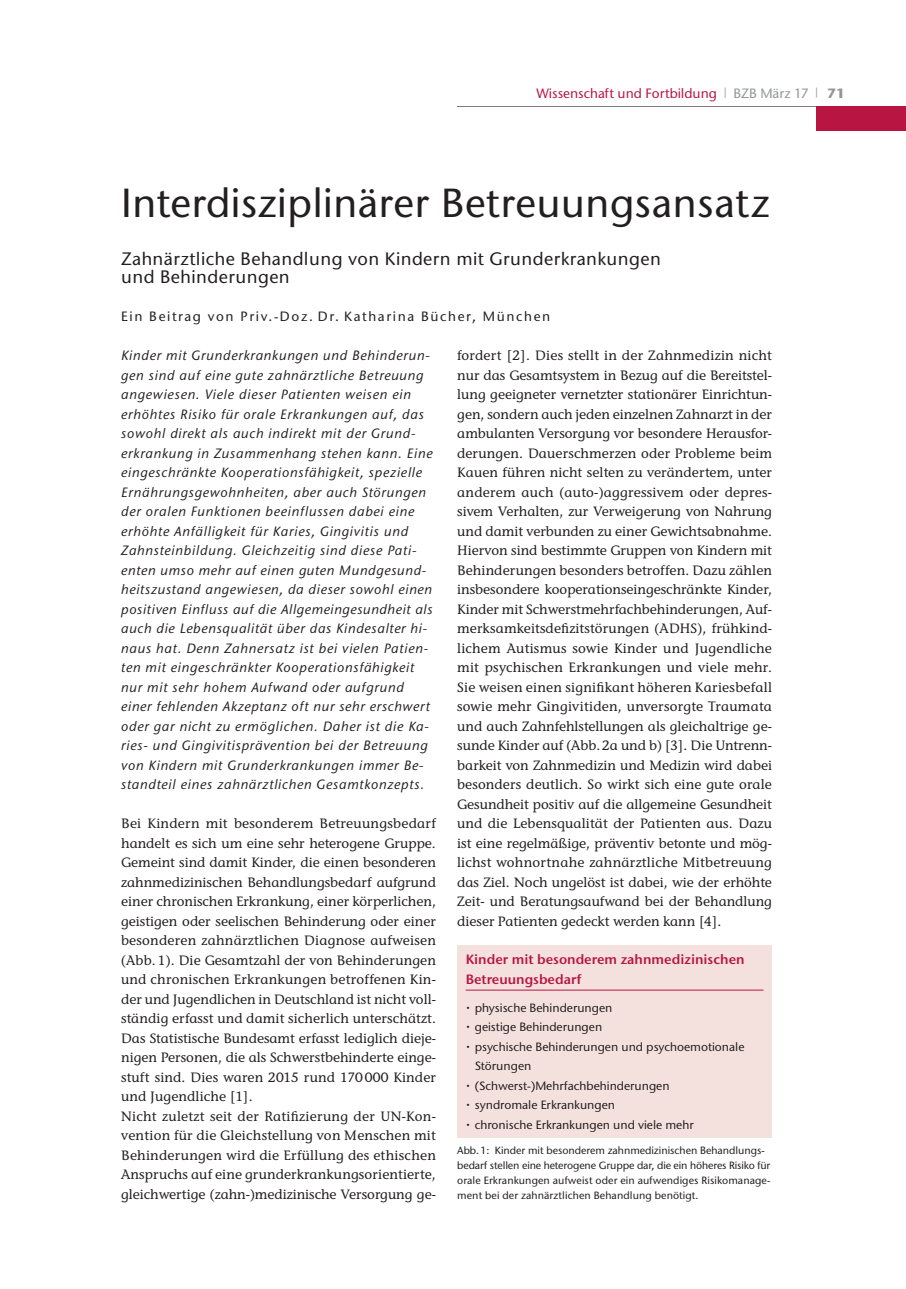
<style>
.page{position:relative;width:906px;height:1289px;background:#fff}
.page>*{position:absolute;margin:0;border:0;box-sizing:border-box;transform-origin:0 0}
.t1{font:500 40.5px "Stone Sans ITC Std";letter-spacing:.005em;color:#231f20}
.t2{font:500 18px/18px "Stone Sans ITC Std";letter-spacing:.025em;color:#231f20}
.t3{font:500 13.5px/19.5px "Stone Inf ITC Std";color:#231f20}
.t4{font:italic 500 13.5px/19.5px "Stone Sans ITC Std";letter-spacing:.05em;color:#231f20}
.t5{font:600 13.5px/19.5px "Stone Sans ITC Pro";color:#b91542}
.t6{font:500 13.5px "Stone Sans ITC Std";letter-spacing:.12em;color:#231f20}
.t7{font:500 13.5px "Stone Sans ITC Std";color:#b91542}
.t8{font:500 12px "Stone Sans ITC Std";color:#231f20}
.t9{font:500 10.5px/15px "Stone Sans ITC Std";color:#231f20}
.s1{color:#939598}
.s2{font-weight:700;color:#939598}
.s3{font-size:16.5px}
</style>
<div class="page">
<div style="left:457px;top:945px;width:315px;height:192px;background:#f4e1de"></div>
<hr style="left:466px;top:989px;width:297px;height:1px;background:#b91542">
<hr style="left:457px;top:106px;width:449px;height:1px;background:#827c7d">
<div style="left:816px;top:106px;width:90px;height:24px;background:#b91542"></div>
<p class="t7" style="left:536px;top:88px;width:310px">Wissenschaft und Fortbildung <sup>|</sup> <span class="s1">BZB März 17</span> <sup>|</sup> <span class="s2">71</span></p>
<h1 class="t1" style="left:121px;top:187px;width:650px">Interdisziplinärer Betreuungsansatz</h1>
<h2 class="t2" style="left:121px;top:251px;width:541px">Zahnärztliche Behandlung von Kindern mit Grunderkrankungen und Behinderungen</h2>
<p class="t6" style="left:121px;top:311px;width:431px">Ein Beitrag von Priv.-Doz. Dr. Katharina Bücher, München</p>
<p class="t4" style="left:121px;top:347px;width:313px">Kinder mit Grunderkrankungen und Behinderun&shy;gen sind auf eine gute zahnärztliche Betreuung angewiesen. Viele dieser Patienten weisen ein erhöhtes Risiko für orale Erkrankungen auf, das sowohl direkt als auch indirekt mit der Grund&shy;erkrankung in Zusammenhang stehen kann. Eine eingeschränkte Kooperationsfähigkeit, spezielle Ernährungsgewohnheiten, aber auch Störungen der oralen Funktionen beeinflussen dabei eine erhöhte Anfälligkeit für Karies, Gingivitis und Zahnsteinbildung. Gleichzeitig sind diese Pati&shy;enten umso mehr auf einen guten Mundgesund&shy;heitszustand angewiesen, da dieser sowohl einen positiven Einfluss auf die Allgemeingesundheit als auch die Lebensqualität über das Kindesalter hi&shy;naus hat. Denn Zahnersatz ist bei vielen Patien&shy;ten mit eingeschränkter Kooperationsfähigkeit nur mit sehr hohem Aufwand oder aufgrund einer fehlenden Akzeptanz oft nur sehr erschwert oder gar nicht zu ermöglichen. Daher ist die Ka&shy;ries- und Gingivitisprävention bei der Betreuung von Kindern mit Grunderkrankungen immer Be&shy;standteil eines zahnärztlichen Gesamtkonzepts.</p>
<p class="t3" style="left:121px;top:815px;width:316px">Bei Kindern mit besonderem Betreuungsbedarf handelt es sich um eine sehr heterogene Gruppe.<br>Gemeint sind damit Kinder, die einen besonderen zahnmedizinischen Behandlungsbedarf aufgrund einer chronischen Erkrankung, einer körperlichen, geistigen oder seelischen Behinderung oder einer besonderen zahnärztlichen Diagnose aufweisen (Abb. 1). Die Gesamtzahl der von Behinderungen und chronischen Erkrankungen betroffenen Kin&shy;der und Jugendlichen in Deutschland ist nicht voll&shy;ständig erfasst und damit sicherlich unterschätzt.<br>Das Statistische Bundesamt erfasst lediglich dieje&shy;nigen Personen, die als Schwerstbehinderte einge&shy;stuft sind. Dies waren 2015 rund 170 000 Kinder und Jugendliche [1].<br>Nicht zuletzt seit der Ratifizierung der UN-Kon&shy;vention für die Gleichstellung von Menschen mit Behinderungen wird die Erfüllung des ethischen Anspruchs auf eine grunderkrankungsorientierte, gleichwertige (zahn-)medizinische Versorgung ge-</p>
<p class="t3" style="left:457px;top:347px;width:316px;text-align:justify">fordert [2]. Dies stellt in der Zahnmedizin nicht nur das Gesamtsystem in Bezug auf die Bereitstel&shy;lung geeigneter vernetzter stationärer Einrichtun&shy;gen, sondern auch jeden einzelnen Zahnarzt in der ambulanten Versorgung vor besondere Herausfor&shy;derungen. Dauerschmerzen oder Probleme beim Kauen führen nicht selten zu verändertem, unter anderem auch (auto-)aggressivem oder depres&shy;sivem Verhalten, zur Verweigerung von Nahrung und damit verbunden zu einer Gewichtsabnahme.<br>Hiervon sind bestimmte Gruppen von Kindern mit Behinderungen besonders betroffen. Dazu zählen insbesondere kooperationseingeschränkte Kinder, Kinder mit Schwerstmehrfachbehinderungen, Auf&shy;merksamkeitsdefizitstörungen (ADHS), frühkind&shy;lichem Autismus sowie Kinder und Jugendliche mit psychischen Erkrankungen und viele mehr.<br>Sie weisen einen signifikant höheren Kariesbefall sowie mehr Gingivitiden, unversorgte Traumata und auch Zahnfehlstellungen als gleichaltrige ge&shy;sunde Kinder auf (Abb. 2a und b) [3]. Die Untrenn&shy;barkeit von Zahnmedizin und Medizin wird dabei besonders deutlich. So wirkt sich eine gute orale Gesundheit positiv auf die allgemeine Gesundheit und die Lebensqualität der Patienten aus. Dazu ist eine regelmäßige, präventiv betonte und mög&shy;lichst wohnortnahe zahnärztliche Mitbetreuung das Ziel. Noch ungelöst ist dabei, wie der erhöhte Zeit- und Beratungsaufwand bei der Behandlung dieser Patienten gedeckt werden kann [4].</p>
<p class="t5" style="left:466px;top:950px;width:280px">Kinder mit besonderem zahnmedizinischen<br>Betreuungsbedarf</p>
<p class="t8" style="left:466px;top:1002px;width:148px"><span class="s3">·</span> physische Behinderungen</p>
<p class="t8" style="left:466px;top:1022px;width:138px"><span class="s3">·</span> geistige Behinderungen</p>
<p class="t8" style="left:466px;top:1041px;width:280px"><span class="s3">·</span> psychische Behinderungen und psychoemotionale</p>
<p class="t8" style="left:475px;top:1061px;width:58px">Störungen</p>
<p class="t8" style="left:466px;top:1080px;width:205px"><span class="s3">·</span> (Schwerst-)Mehrfachbehinderungen</p>
<p class="t8" style="left:466px;top:1100px;width:151px"><span class="s3">·</span> syndromale Erkrankungen</p>
<p class="t8" style="left:466px;top:1119px;width:229px"><span class="s3">·</span> chronische Erkrankungen und viele mehr</p>
<p class="t9" style="left:457px;top:1143px;width:315px">Abb. 1: Kinder mit besonderem zahnmedizinischen Behandlungs&shy;bedarf stellen eine heterogene Gruppe dar, die ein höheres Risiko für orale Erkrankungen aufweist oder ein aufwendiges Risikomanage&shy;ment bei der zahnärztlichen Behandlung benötigt.</p>
</div>
